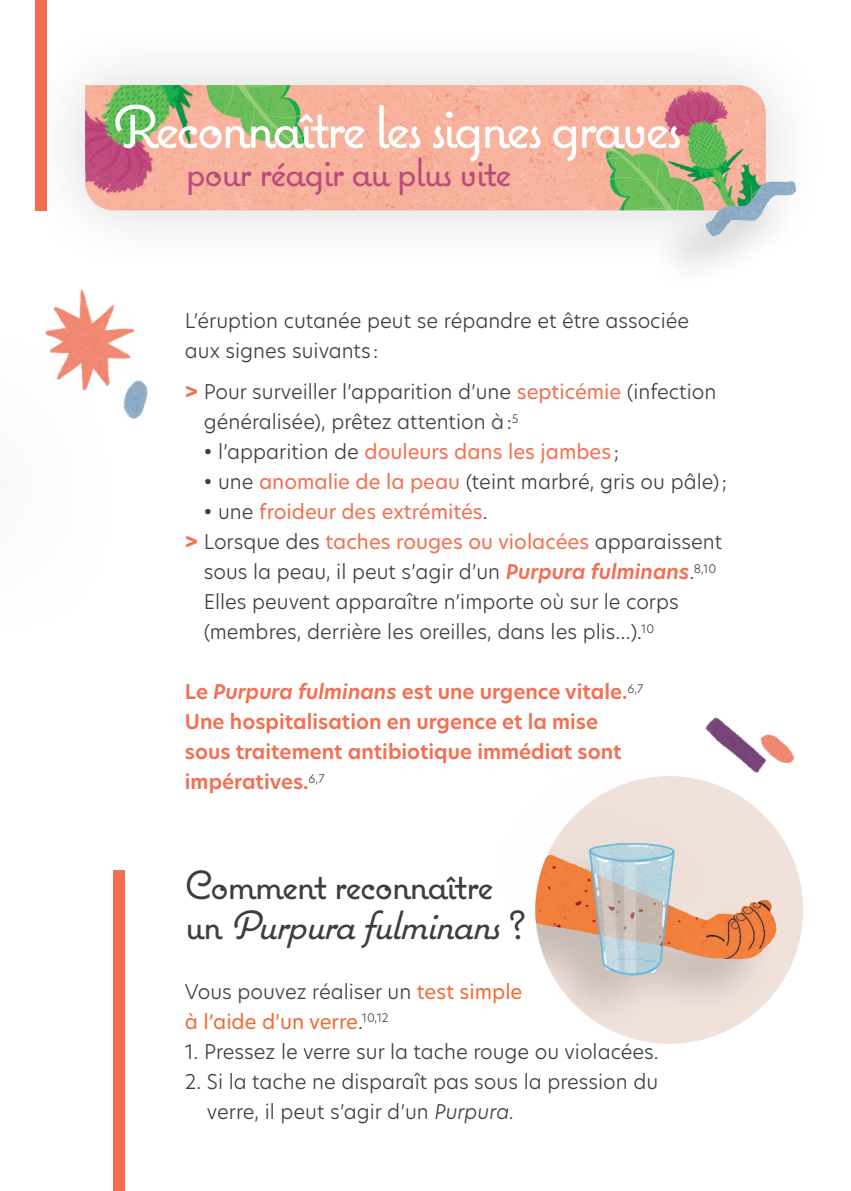
<style>
.page{position:relative;width:851px;height:1191px;background:#fff}
.page>*{position:absolute;margin:0;border:0;box-sizing:border-box;transform-origin:0 0}
.t1{font:60px "Coquette";letter-spacing:-.07em;color:#fff}
.t2{font:40px "Coquette";letter-spacing:-.05em;color:#bc4b7d}
.t3{font:italic 40px "Coquette";color:#3e3e3f}
.t4{font:40px "Coquette";letter-spacing:-.05em;color:#3e3e3f}
.t5{font:300 20px/30px "Hero New";color:#3e3e3f}
.t6{font:600 20px/30px "Hero New";color:#f36f51}
.t7{font:20px "Hero New";color:#f36f51}
.t8{font:20px/30px "Hero New";color:#ee6c33}
.s1{font-weight:700;color:#f36f51}
.s2{font-weight:400;color:#f36f51}
.s3{font-weight:300;color:#3e3e3f}
.s4{font-weight:600;font-style:italic;color:#f36f51}
.s5{font-style:italic}
.s6{font-style:normal}
</style>
<div class="page">
<div style="left:22px;top:22px;width:807px;height:252px;background:#fbfbfb"></div>
<img style="left:85px;top:85px;width:680px;height:125px">
<img style="left:609px;top:850px;width:189px;height:193px">
<div style="left:35px;top:0;width:12px;height:210px;background:#f36f51"></div>
<div style="left:113px;top:870px;width:12px;height:321px;background:#f36f51"></div>
<div style="left:648px;top:178px;width:148px;height:115px;background:#3e3e3f;opacity:.3"></div>
<img style="left:696px;top:176px;width:101px;height:68px">
<div style="left:447px;top:719px;width:314px;height:310px;background:#fff"></div>
<img style="left:705px;top:717px;width:36px;height:20px">
<div style="left:502px;top:737px;width:287px;height:287px;background:#3e3e3f;opacity:.3"></div>
<img style="left:749px;top:734px;width:46px;height:57px">
<img style="left:45px;top:289px;width:103px;height:130px">
<p class="t1" style="left:113px;top:89px;width:570px">Reconnaître les signes graves</p>
<p class="t2" style="left:185px;top:147px;width:328px">pour réagir au plus vite</p>
<p class="t5" style="left:185px;top:305px;width:505px">L’éruption cutanée peut se répandre et être associée aux signes suivants :</p>
<p class="t5" style="left:204px;top:376px;width:514px;text-indent:-19px"><span class="s1">&gt;</span> Pour surveiller l’apparition d’une <span class="s2">septicémie</span> (infection généralisée), prêtez attention à:<sup>5</sup></p>
<p class="t7" style="left:203px;top:438px;width:417px"><span class="s3">• l’apparition de</span> douleurs dans les jambes <span class="s3">;</span></p>
<p class="t5" style="left:203px;top:466px;width:525px">• une <span class="s2">anomalie de la peau</span> (teint marbré, gris ou pâle);</p>
<p class="t7" style="left:203px;top:498px;width:286px"><span class="s3">• une</span> froideur des extrémités<span class="s3">.</span></p>
<p class="t5" style="left:204px;top:526px;width:520px;text-indent:-19px"><span class="s1">&gt;</span> Lorsque des <span class="s2">taches rouges ou violacées</span> apparaissent sous la peau, il peut s’agir d’un <span class="s4">Purpura fulminans</span>.<sup>8,10<br></sup>Elles peuvent apparaître n’importe où sur le corps (membres, derrière les oreilles, dans les plis…).<sup>10</sup></p>
<p class="t6" style="left:185px;top:677px;width:460px">Le <span class="s5">Purpura fulminans</span> est une urgence vitale.<sup>6,7</sup></p>
<p class="t6" style="left:185px;top:707px;width:438px">Une hospitalisation en urgence et la mise sous traitement antibiotique immédiat sont impératives.<sup>6,7</sup></p>
<p class="t4" style="left:185px;top:860px;width:310px">Comment reconnaître</p>
<p class="t3" style="left:185px;top:900px;width:342px"><span class="s6">u n</span> Purpurafulminans<span class="s6">?</span></p>
<p class="t8" style="left:185px;top:976px;width:339px"><span class="s3">Vous pouvez réaliser un</span> test simple à l’aide d’un verre<span class="s3">.</span><sup>10,12</sup></p>
<p class="t5" style="left:185px;top:1036px;width:475px">1. Pressez le verre sur la tache rouge ou violacées.</p>
<p class="t5" style="left:207px;top:1066px;width:453px;text-indent:-22px">2. Si la tache ne disparaît pas sous la pression du verre, il peut s’agir d’un <span class="s5">Purpura.</span></p>
</div>
